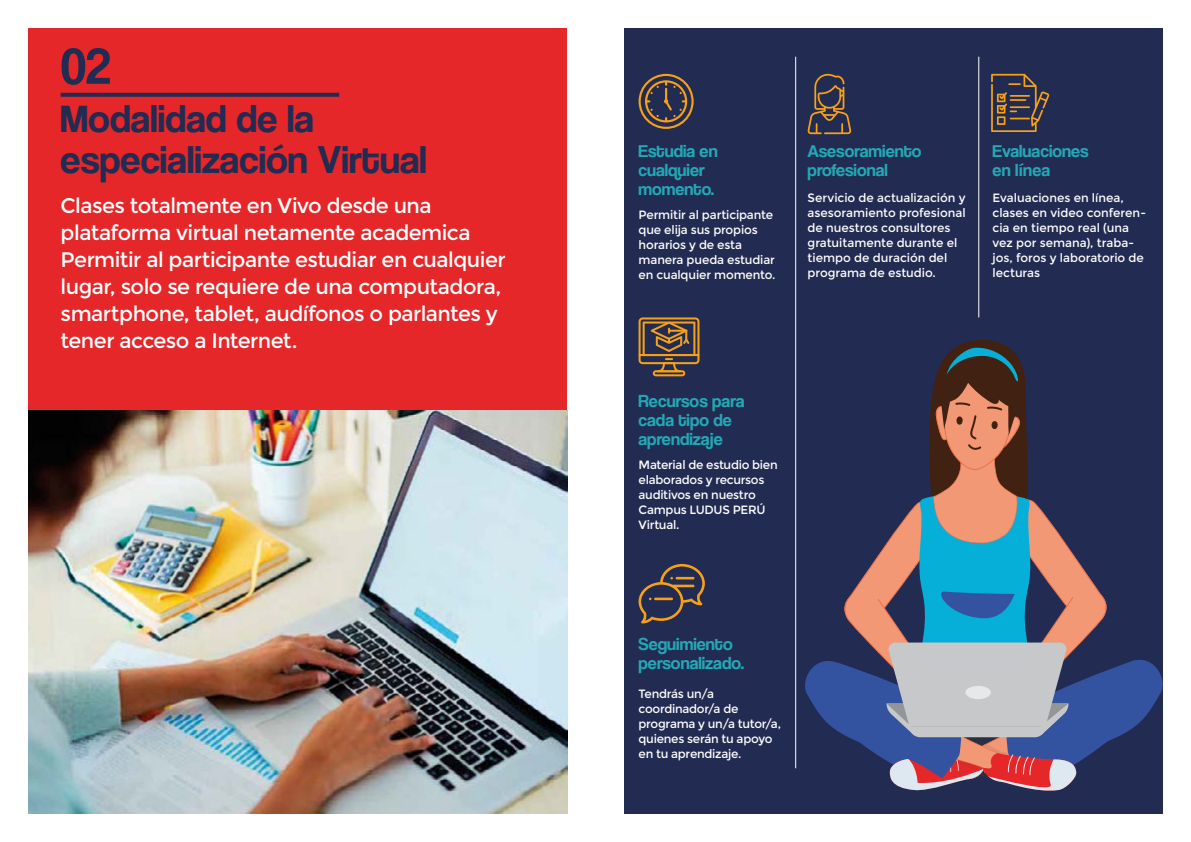
<style>
.page{position:relative;width:1191px;height:842px;background:#fff}
.page>*{position:absolute;margin:0;border:0;box-sizing:border-box;transform-origin:0 0}
.t1{font:52px "Coolvetica Rg";color:#222b52}
.t2{font:40px/41px "Coolvetica Rg";color:#222b52}
.t3{font:21px/27px "Montserrat";letter-spacing:-.025em;color:#fff}
.t4{font:18px/19px "Coolvetica Rg";color:#24a8b5}
.t5{font:12px/15px "Montserrat";letter-spacing:-.01em;color:#fff}
</style>
<div class="page">
<div style="left:28px;top:28px;width:539px;height:384px;background:#e62729"></div>
<svg style="left:61px;top:93px;width:278px;height:4px"></svg>
<img style="left:28px;top:410px;width:539px;height:404px">
<div style="left:624px;top:28px;width:538px;height:786px;background:#222b52"></div>
<hr style="left:795px;top:57px;width:1px;height:711px;background:#fff">
<hr style="left:978px;top:57px;width:1px;height:260px;background:#fff">
<svg style="left:638px;top:74px;width:55px;height:55px"></svg>
<svg style="left:805px;top:338px;width:358px;height:455px"></svg>
<div style="left:965px;top:686px;width:25px;height:13px;background:#e6e8e9;border-radius:50%"></div>
<svg style="left:638px;top:317px;width:61px;height:59px"></svg>
<svg style="left:638px;top:564px;width:67px;height:59px"></svg>
<svg style="left:807px;top:74px;width:44px;height:60px"></svg>
<svg style="left:991px;top:74px;width:58px;height:58px"></svg>
<h1 class="t1" style="left:61px;top:36px;width:51px">02</h1>
<h2 class="t2" style="left:61px;top:98px;width:368px">Modalidad de la especialización Virtual</h2>
<p class="t3" style="left:61px;top:193px;width:446px">Clases totalmente en Vivo desde una plataforma virtual netamente academica Permitir al participante estudiar en cualquier lugar, solo se requiere de una computadora, smartphone, tablet, audífonos o parlantes y tener acceso a Internet.</p>
<h3 class="t4" style="left:638px;top:141px;width:81px">Estudia en cualquier momento.</h3>
<h3 class="t4" style="left:807px;top:141px;width:115px">Asesoramiento profesional</h3>
<h3 class="t4" style="left:992px;top:141px;width:98px">Evaluaciones en línea</h3>
<p class="t5" style="left:807px;top:190px;width:160px">Servicio de actualización y asesoramiento profesional de nuestros consultores gratuitamente durante el tiempo de duración del programa de estudio.</p>
<p class="t5" style="left:992px;top:190px;width:155px">Evaluaciones en línea, clases en video conferen&shy;cia en tiempo real (una vez por semana), traba&shy;jos, foros y laboratorio de lecturas</p>
<p class="t5" style="left:638px;top:208px;width:139px">Permitir al participante que elija sus propios horarios y de esta manera pueda estudiar en cualquier momento.</p>
<h3 class="t4" style="left:638px;top:391px;width:107px">Recursos para cada tipo de aprendizaje</h3>
<p class="t5" style="left:638px;top:457px;width:141px">Material de estudio bien elaborados y recursos auditivos en nuestro<br>Campus LUDUS PERÚ<br>Virtual.</p>
<h3 class="t4" style="left:638px;top:634px;width:107px">Seguimiento personalizado.</h3>
<p class="t5" style="left:638px;top:687px;width:144px">Tendrás un/a coordinador/a de programa y un/a tutor/a, quienes serán tu apoyo en tu aprendizaje.</p>
</div>
